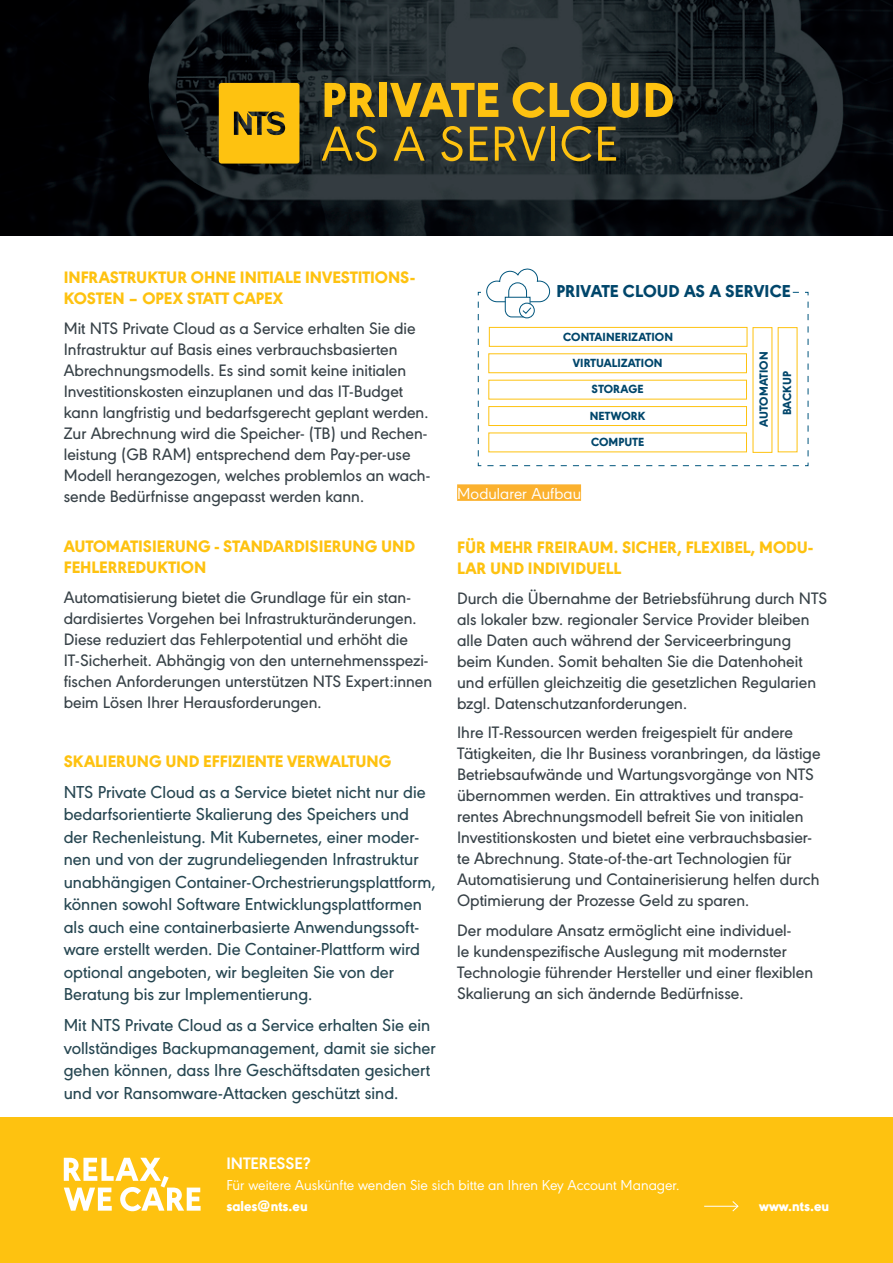
<style>
.page{position:relative;width:893px;height:1263px;background:#fff}
.page>*{position:absolute;margin:0;border:0;box-sizing:border-box;transform-origin:0 0}
.t1{font:800 51px "URW Geometric";letter-spacing:.01em;color:#fec210}
.t2{font:51px "URW Geometric";letter-spacing:.015em;color:#fec210}
.t3{font:500 18px/22.5px "URW Geometric";color:#274752}
.t4{font:800 18px "URW Geometric";letter-spacing:.005em;color:#00466b}
.t5{font:500 17.25px/21px "URW Geometric";color:#384248}
.t6{font:800 17.25px/21px "URW Geometric";color:#fec210}
.t7{font:700 17.25px "URW Geometric";color:#fff}
.t8{font:16.5px "URW Geometric";letter-spacing:.005em;color:#fff}
.t9{font:15px "URW Geometric";color:#fff}
.t10{font:800 15px "URW Geometric";color:#fff}
.t11{font:800 12.3px/26.4px "URW Geometric";letter-spacing:.01em;color:#00466b;text-align:center}
</style>
<div class="page">
<div style="left:0;top:1118px;width:893px;height:145px;background:#fec210"></div>
<img style="left:0;top:0;width:893px;height:236px">
<hr style="left:704px;top:1206px;width:34px;height:1px;background:#fff">
<svg style="left:732px;top:1201px;width:7px;height:11px"></svg>
<svg style="left:64px;top:1158px;width:137px;height:53px"></svg>
<svg style="left:219px;top:83px;width:80px;height:81px;background:#e4b012"></svg>
<svg style="left:477px;top:268px;width:332px;height:198px"></svg>
<div style="left:457px;top:484px;width:124px;height:17px;background:#fbb12e"></div>
<h1 class="t1" style="left:321px;top:62px;width:354px">PRIVATE CLOUD</h1>
<h1 class="t2" style="left:321px;top:107px;width:298px">AS A SERVICE</h1>
<p class="t6" style="left:64px;top:266px;width:353px">INFRASTRUKTUR OHNE INITIALE INVESTITIONS-<br>KOSTEN – OPEX STATT CAPEX</p>
<p class="t5" style="left:64px;top:316px;width:368px">Mit NTS Private Cloud as a Service erhalten Sie die Infrastruktur auf Basis eines verbrauchsbasierten Abrechnungsmodells. Es sind somit keine initialen Investitionskosten einzuplanen und das IT-Budget kann langfristig und bedarfsgerecht geplant werden.<br>Zur Abrechnung wird die Speicher- (TB) und Rechen&shy;leistung (GB RAM) entsprechend dem Pay-per-use Modell herangezogen, welches problemlos an wach&shy;sende Bedürfnisse angepasst werden kann.</p>
<p class="t6" style="left:64px;top:535px;width:353px">AUTOMATISIERUNG - STANDARDISIERUNG UND<br>FEHLERREDUKTION</p>
<p class="t5" style="left:64px;top:585px;width:370px">Automatisierung bietet die Grundlage für ein stan&shy;dardisiertes Vorgehen bei Infrastrukturänderungen.<br>Diese reduziert das Fehlerpotential und erhöht die IT-Sicherheit. Abhängig von den unternehmensspezi&shy;fischen Anforderungen unterstützen NTS Expert:innen beim Lösen Ihrer Herausforderungen.</p>
<p class="t6" style="left:64px;top:749px;width:329px">SKALIERUNG UND EFFIZIENTE VERWALTUNG</p>
<p class="t3" style="left:64px;top:779px;width:374px">NTS Private Cloud as a Service bietet nicht nur die bedarfsorientierte Skalierung des Speichers und der Rechenleistung. Mit Kubernetes, einer moder&shy;nen und von der zugrundeliegenden Infrastruktur unabhängigen Container-Orchestrierungsplattform, können sowohl Software Entwicklungsplattformen als auch eine containerbasierte Anwendungssoft&shy;ware erstellt werden. Die Container-Plattform wird optional angeboten, wir begleiten Sie von der Beratung bis zur Implementierung.</p>
<p class="t3" style="left:64px;top:1012px;width:373px">Mit NTS Private Cloud as a Service erhalten Sie ein vollständiges Backupmanagement, damit sie sicher gehen können, dass Ihre Geschäftsdaten gesichert und vor Ransomware-Attacken geschützt sind.</p>
<p class="t4" style="left:556px;top:278px;width:236px">PRIVATE CLOUD AS A SERVICE</p>
<p class="t11" style="left:563px;top:322px;width:111px">CONTAINERIZATION</p>
<p class="t11" style="left:573px;top:349px;width:91px">VIRTUALIZATION<br>STORAGE<br>NETWORK<br>COMPUTE</p>
<p class="t11" style="left:750px;top:427px;width:77px;rotate:-90deg">AUTOMATION</p>
<p class="t11" style="left:773px;top:415px;width:46px;rotate:-90deg">BACKUP</p>
<p class="t8" style="left:457px;top:481px;width:125px">Modularer Aufbau</p>
<p class="t6" style="left:457px;top:536px;width:357px">FÜR MEHR FREIRAUM. SICHER, FLEXIBEL, MODU-<br>LAR UND INDIVIDUELL</p>
<p class="t5" style="left:457px;top:586px;width:372px">Durch die Übernahme der Betriebsführung durch NTS als lokaler bzw. regionaler Service Provider bleiben alle Daten auch während der Serviceerbringung beim Kunden. Somit behalten Sie die Datenhoheit und erfüllen gleichzeitig die gesetzlichen Regularien bzgl. Datenschutzanforderungen.</p>
<p class="t5" style="left:457px;top:720px;width:365px">Ihre IT-Ressourcen werden freigespielt für andere Tätigkeiten, die Ihr Business voranbringen, da lästige Betriebsaufwände und Wartungsvorgänge von NTS übernommen werden. Ein attraktives und transpa&shy;rentes Abrechnungsmodell befreit Sie von initialen Investitionskosten und bietet eine verbrauchsbasier&shy;te Abrechnung. State-of-the-art Technologien für Automatisierung und Containerisierung helfen durch Optimierung der Prozesse Geld zu sparen.</p>
<p class="t5" style="left:457px;top:918px;width:358px">Der modulare Ansatz ermöglicht eine individuel-<br>le kundenspezifische Auslegung mit modernster Technologie führender Hersteller und einer flexiblen Skalierung an sich ändernde Bedürfnisse.</p>
<p class="t7" style="left:226px;top:1150px;width:85px">INTERESSE?</p>
<p class="t9" style="left:226px;top:1174px;width:455px">Für weitere Auskünfte wenden Sie sich bitte an Ihren Key Account Manager.</p>
<p class="t10" style="left:226px;top:1195px;width:83px">sales@nts.eu</p>
<p class="t10" style="left:759px;top:1195px;width:71px">www.nts.eu</p>
</div>
